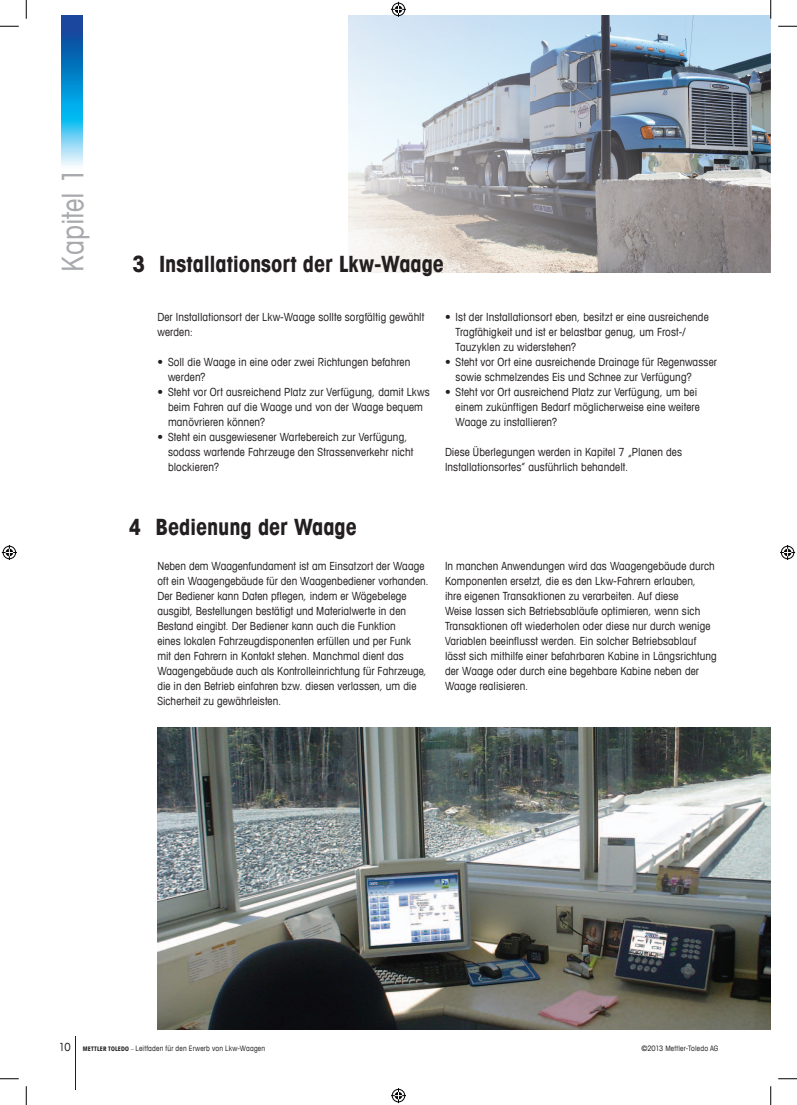
<style>
.page{position:relative;width:797px;height:1105px;background:#fff}
.page>*{position:absolute;margin:0;border:0;box-sizing:border-box;transform-origin:0 0}
.t1{font:condensed 30px "Avant Garde Com";color:#a8a9ad}
.t2{font:700 condensed 22.5px "Avant Garde Com";letter-spacing:-.005em;color:#231f20}
.t3{font:condensed 11.25px/15px "Avant Garde Com";letter-spacing:.01em;color:#231f20}
.t4{font:condensed 7.5px "Avant Garde Com";letter-spacing:.025em;color:#231f20}
.s1{font-size:11.25px}
.s2{font-weight:700;font-size:6.25px}
.s3{font-size:6.25px}
</style>
<div class="page">
<hr style="left:76px;top:1036px;width:1px;height:53px;background:#231f20">
<img style="left:62px;top:16px;width:21px;height:150px">
<img style="left:157px;top:727px;width:613px;height:302px">
<img style="left:349px;top:16px;width:421px;height:257px">
<svg style="left:0;top:25px;width:19px;height:2px"></svg>
<svg style="left:778px;top:25px;width:19px;height:2px"></svg>
<svg style="left:0;top:1078px;width:19px;height:1px"></svg>
<svg style="left:778px;top:1078px;width:19px;height:1px"></svg>
<svg style="left:25px;top:0;width:2px;height:19px"></svg>
<svg style="left:25px;top:1086px;width:2px;height:19px"></svg>
<svg style="left:770px;top:0;width:1px;height:19px"></svg>
<svg style="left:770px;top:1086px;width:1px;height:19px"></svg>
<svg style="left:391px;top:2px;width:15px;height:15px"></svg>
<svg style="left:391px;top:1088px;width:15px;height:15px"></svg>
<svg style="left:2px;top:545px;width:15px;height:15px"></svg>
<svg style="left:780px;top:545px;width:15px;height:15px"></svg>
<h1 class="t1" style="left:54px;top:272px;width:106px;rotate:-90deg">Kapitel 1</h1>
<h2 class="t2" style="left:132px;top:250px;width:313px">3 Installationsort der Lkw-Waage</h2>
<p class="t3" style="left:157px;top:309px;width:268px">Der Installationsort der Lkw-Waage sollte sorgfältig gewählt werden:</p>
<p class="t3" style="left:168px;top:354px;width:244px;text-indent:-11px">• Soll die Waage in eine oder zwei Richtungen befahren werden?</p>
<p class="t3" style="left:168px;top:384px;width:263px;text-indent:-11px">• Steht vor Ort ausreichend Platz zur Verfügung, damit Lkws beim Fahren auf die Waage und von der Waage bequem manövrieren können?</p>
<p class="t3" style="left:168px;top:429px;width:247px;text-indent:-11px">• Steht ein ausgewiesener Wartebereich zur Verfügung, sodass wartende Fahrzeuge den Strassenverkehr nicht blockieren?</p>
<p class="t3" style="left:455px;top:309px;width:254px;text-indent:-11px">• Ist der Installationsort eben, besitzt er eine ausreichende<br>Tragfähigkeit und ist er belastbar genug, um Frost-/<br>Tauzyklen zu widerstehen?</p>
<p class="t3" style="left:455px;top:354px;width:263px;text-indent:-11px">• Steht vor Ort eine ausreichende Drainage für Regenwasser sowie schmelzendes Eis und Schnee zur Verfügung?</p>
<p class="t3" style="left:455px;top:384px;width:246px;text-indent:-11px">• Steht vor Ort ausreichend Platz zur Verfügung, um bei einem zukünftigen Bedarf möglicherweise eine weitere<br>Waage zu installieren?</p>
<p class="t3" style="left:445px;top:444px;width:238px">Diese Überlegungen werden in Kapitel 7 „Planen des<br>Installationsortes“ ausführlich behandelt.</p>
<h2 class="t2" style="left:129px;top:512px;width:229px">4 Bedienung der Waage</h2>
<p class="t3" style="left:157px;top:558px;width:273px">Neben dem Waagenfundament ist am Einsatzort der Waage oft ein Waagengebäude für den Waagenbediener vorhanden.<br>Der Bediener kann Daten pflegen, indem er Wägebelege ausgibt, Bestellungen bestätigt und Materialwerte in den Bestand eingibt. Der Bediener kann auch die Funktion<br>eines lokalen Fahrzeugdisponenten erfüllen und per Funk<br>mit den Fahrern in Kontakt stehen. Manchmal dient das Waagengebäude auch als Kontrolleinrichtung für Fahrzeuge, die in den Betrieb einfahren bzw. diesen verlassen, um die Sicherheit zu gewährleisten.</p>
<p class="t3" style="left:445px;top:558px;width:273px">In manchen Anwendungen wird das Waagengebäude durch Komponenten ersetzt, die es den Lkw-Fahrern erlauben,<br>ihre eigenen Transaktionen zu verarbeiten. Auf diese<br>Weise lassen sich Betriebsabläufe optimieren, wenn sich Transaktionen oft wiederholen oder diese nur durch wenige Variablen beeinflusst werden. Ein solcher Betriebsablauf lässt sich mithilfe einer befahrbaren Kabine in Längsrichtung der Waage oder durch eine begehbare Kabine neben der Waage realisieren.</p>
<p class="t4" style="left:59px;top:1044px;width:208px"><span class="s1">10</span> <span class="s2">METTLER TOLEDO</span> <span class="s3">–</span> Leitfaden für den Erwerb von Lkw-Waagen</p>
<p class="t4" style="left:641px;top:1044px;width:79px">©2013 Mettler-Toledo AG</p>
</div>
